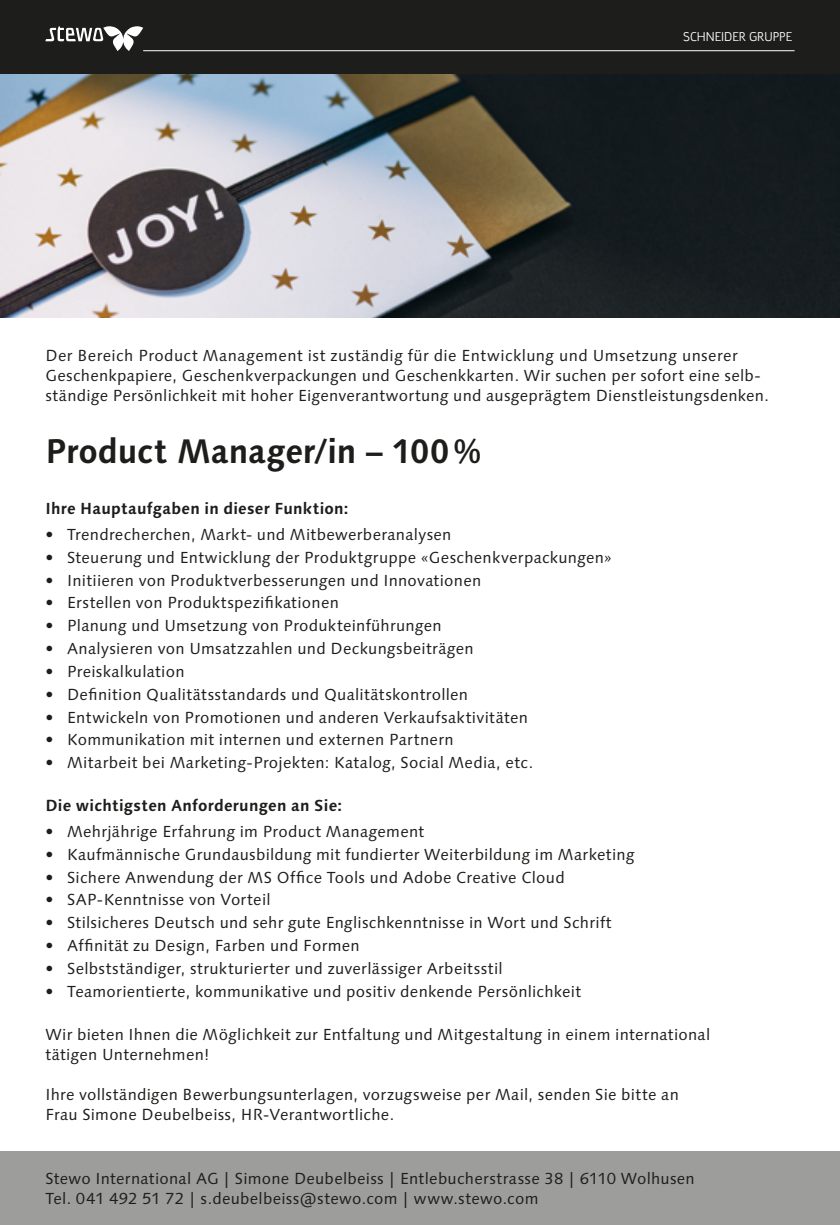
<style>
.page{position:relative;width:840px;height:1225px;background:#fff}
.page>*{position:absolute;margin:0;border:0;box-sizing:border-box;transform-origin:0 0}
.Titel_gross{font:700 34px "Linotype Syntax";letter-spacing:-.005em;color:#1d1d1b}
.Aufzählungen{font:16px "Linotype Syntax";letter-spacing:.015em;color:#1d1d1b}
.Grundtext{font:16px/20px "Linotype Syntax";letter-spacing:.015em;color:#1d1d1b}
.Titel_Aufzählungen{font:700 16px "Linotype Syntax";letter-spacing:.015em;color:#1d1d1b}
.t1{font:300 13.2px "Argumentum";color:#fff}
</style>
<div class="page">
<img style="left:0;top:74px;width:839px;height:244px">
<div style="left:0;top:1151px;width:839px;height:74px;background:#9d9d9c"></div>
<div style="left:0;top:0;width:839px;height:74px;background:#1d1d1b"></div>
<svg style="left:45px;top:26px;width:98px;height:25px"></svg>
<hr style="left:143px;top:50px;width:651px;height:1px;background:#fff">
<p class="t1" style="left:682px;top:29px;width:110px">SCHNEIDER GRUPPE</p>
<p class="Grundtext" style="left:45px;top:345px;width:693px">Der Bereich Product Management ist zuständig für die Entwicklung und Umsetzung unserer</p>
<p class="Grundtext" style="left:45px;top:365px;width:724px">Geschenkpapiere, Geschenkverpackungen und Geschenkkarten. Wir suchen per sofort eine selb&shy;ständige Persönlichkeit mit hoher Eigenverantwortung und ausgeprägtem Dienstleistungsdenken.</p>
<p class="Titel_gross" style="left:45px;top:430px;width:438px">Product Manager/in – 100%</p>
<p class="Titel_Aufzählungen" style="left:45px;top:498px;width:304px">Ihre Hauptaufgaben in dieser Funktion:</p>
<p class="Aufzählungen" style="left:45px;top:525px;width:407px">• Trendrecherchen, Markt- und Mitbewerberanalysen</p>
<p class="Aufzählungen" style="left:45px;top:548px;width:567px">• Steuerung und Entwicklung der Produktgruppe «Geschenkverpackungen»</p>
<p class="Aufzählungen" style="left:45px;top:570px;width:437px">• Initiieren von Produktverbesserungen und Innovationen</p>
<p class="Aufzählungen" style="left:45px;top:593px;width:295px">• Erstellen von Produktspezifikationen</p>
<p class="Aufzählungen" style="left:45px;top:616px;width:397px">• Planung und Umsetzung von Produkteinführungen</p>
<p class="Aufzählungen" style="left:45px;top:639px;width:429px">• Analysieren von Umsatzzahlen und Deckungsbeiträgen</p>
<p class="Aufzählungen" style="left:45px;top:662px;width:141px">• Preiskalkulation</p>
<p class="Aufzählungen" style="left:45px;top:685px;width:424px">• Definition Qualitätsstandards und Qualitätskontrollen</p>
<p class="Aufzählungen" style="left:45px;top:707px;width:484px">• Entwickeln von Promotionen und anderen Verkaufsaktivitäten</p>
<p class="Aufzählungen" style="left:45px;top:730px;width:409px">• Kommunikation mit internen und externen Partnern</p>
<p class="Aufzählungen" style="left:45px;top:753px;width:489px">• Mitarbeit bei Marketing-Projekten: Katalog, Social Media, etc.</p>
<p class="Titel_Aufzählungen" style="left:45px;top:795px;width:298px">Die wichtigsten Anforderungen an Sie:</p>
<p class="Aufzählungen" style="left:45px;top:822px;width:380px">• Mehrjährige Erfahrung im Product Management</p>
<p class="Aufzählungen" style="left:45px;top:844px;width:590px">• Kaufmännische Grundausbildung mit fundierter Weiterbildung im Marketing</p>
<p class="Aufzählungen" style="left:45px;top:867px;width:520px">• Sichere Anwendung der MS Office Tools und Adobe Creative Cloud</p>
<p class="Aufzählungen" style="left:45px;top:890px;width:227px">• SAP-Kenntnisse von Vorteil</p>
<p class="Aufzählungen" style="left:45px;top:913px;width:567px">• Stilsicheres Deutsch und sehr gute Englischkenntnisse in Wort und Schrift</p>
<p class="Aufzählungen" style="left:45px;top:936px;width:316px">• Affinität zu Design, Farben und Formen</p>
<p class="Aufzählungen" style="left:45px;top:959px;width:458px">• Selbstständiger, strukturierter und zuverlässiger Arbeitsstil</p>
<p class="Aufzählungen" style="left:45px;top:981px;width:537px">• Teamorientierte, kommunikative und positiv denkende Persönlichkeit</p>
<p class="Grundtext" style="left:45px;top:1024px;width:666px">Wir bieten Ihnen die Möglichkeit zur Entfaltung und Mitgestaltung in einem international tätigen Unternehmen!</p>
<p class="Grundtext" style="left:45px;top:1084px;width:634px">Ihre vollständigen Bewerbungsunterlagen, vorzugsweise per Mail, senden Sie bitte an<br>Frau Simone Deubelbeiss, HR-Verantwortliche.</p>
<p class="Grundtext" style="left:45px;top:1168px;width:650px">Stewo International AG | Simone Deubelbeiss | Entlebucherstrasse 38 | 6110 Wolhusen<br>Tel. 041 492 51 72 | s.deubelbeiss@stewo.com | www.stewo.com</p>
</div>
